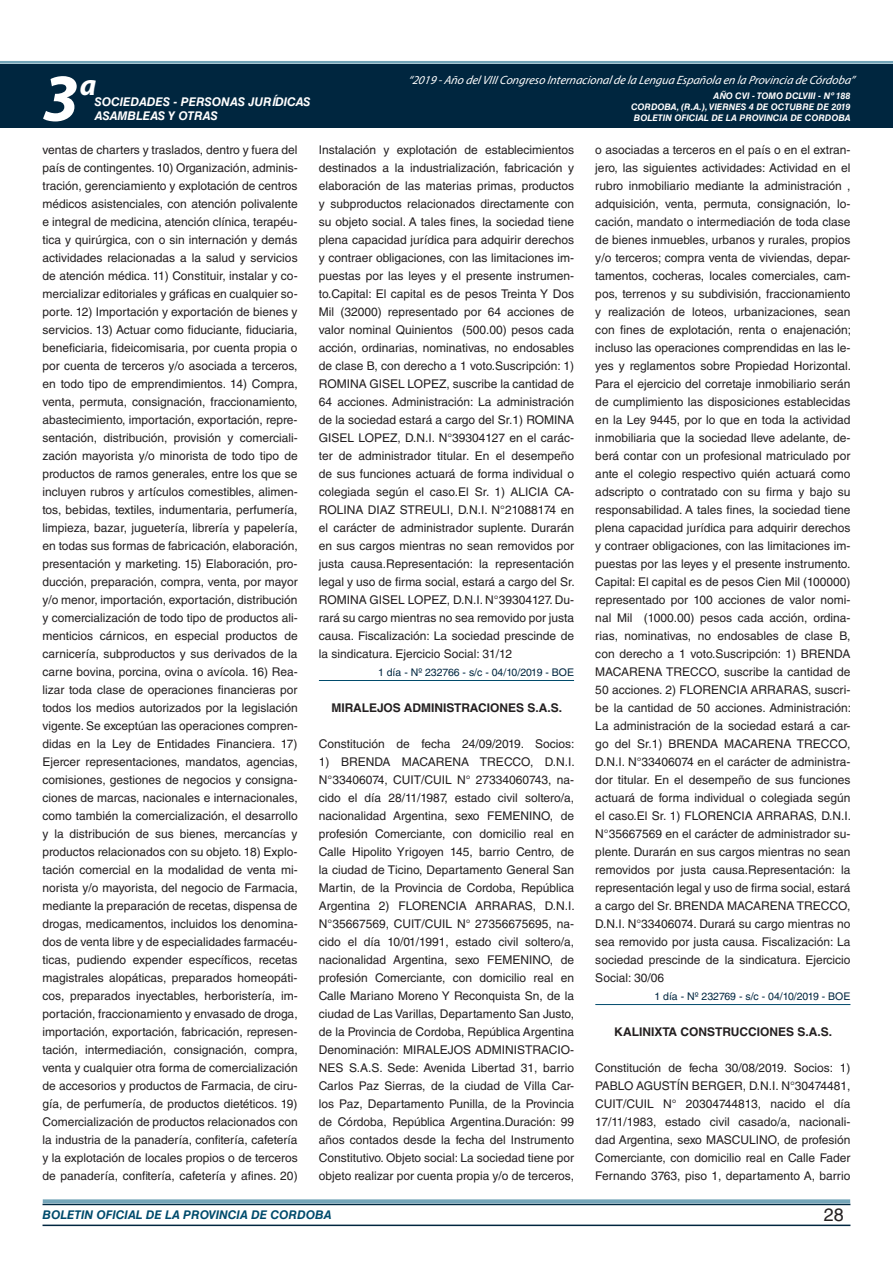
<style>
.page{position:relative;width:893px;height:1263px;background:#fff}
.page>*{position:absolute;margin:0;border:0;box-sizing:border-box;transform-origin:0 0}
.t1{font:italic 700 67.5px "Myriad Pro";color:#fff}
.t2{font:italic 700 30px "Myriad Pro";color:#fff}
.t3{font:18px "Helvetica LT Std";color:#231f20}
.t4{font:12px/18px "Helvetica LT Std";color:#231f20;text-align:justify}
.t5{font:italic 12px "Myriad Pro";color:#fff}
.t6{font:700 12px "Helvetica LT Std";color:#231f20}
.t7{font:italic 700 12px "Helvetica LT Std";color:#fff}
.t8{font:italic 700 12px "Helvetica LT Std";color:#004b6c}
.t9{font:10.5px "Helvetica LT Std";color:#00263f}
.t10{font:italic 700 9px/10.8px "Helvetica LT Std";color:#fff;text-align:right}
</style>
<div class="page">
<div style="left:0;top:61px;width:893px;height:6px;background:#fff;opacity:.75"></div>
<div style="left:0;top:64px;width:893px;height:64px;background:#00263f"></div>
<hr style="left:43px;top:1224px;width:807px;height:2px;background:#00263f">
<div style="left:42px;top:1198px;width:809px;height:8px;background:#fff;opacity:.75"></div>
<hr style="left:319px;top:680px;width:255px;height:1px;background:#004b6c">
<hr style="left:595px;top:1004px;width:255px;height:1px;background:#004b6c">
<h2 class="t2" style="left:80px;top:66px;width:18px">a</h2>
<p class="t5" style="left:408px;top:72px;width:448px">“2019 -Año delVIIICongreso Internacionalde la Lengua Esp añola en la Provincia de Córdoba”</p>
<h1 class="t1" style="left:43px;top:54px;width:38px">3</h1>
<p class="t10" style="left:631px;top:91px;width:221px">AÑO CVI - TOMO DCLVIII - Nº 188<br>CORDOBA, (R.A.), VIERNES 4 DE OCTUBRE DE 2019<br>BOLETIN OFICIAL DE LA PROVINCIA DE CORDOBA</p>
<p class="t7" style="left:95px;top:94px;width:217px">SOCIEDADES - PERSONAS JURÍDICAS</p>
<p class="t7" style="left:95px;top:109px;width:125px">ASAMBLEAS Y OTRAS</p>
<p class="t4" style="left:43px;top:141px;width:257px">ventas de charters y traslados, dentro y fuera del país de contingentes. 10) Organización, adminis&shy;tración, gerenciamiento y explotación de centros médicos asistenciales, con atención polivalente e integral de medicina, atención clínica, terapéu&shy;tica y quirúrgica, con o sin internación y demás actividades relacionadas a la salud y servicios de atención médica. 11) Constituir, instalar y co&shy;mercializar editoriales y gráficas en cualquier so&shy;porte. 12) Importación y exportación de bienes y servicios. 13) Actuar como fiduciante, fiduciaria, beneficiaria, fideicomisaria, por cuenta propia o por cuenta de terceros y/o asociada a terceros, en todo tipo de emprendimientos. 14) Compra, venta, permuta, consignación, fraccionamiento, abastecimiento, importación, exportación, repre&shy;sentación, distribución, provisión y comerciali&shy;zación mayorista y/o minorista de todo tipo de productos de ramos generales, entre los que se incluyen rubros y artículos comestibles, alimen&shy;tos, bebidas, textiles, indumentaria, perfumería, limpieza, bazar, juguetería, librería y papelería, en todas sus formas de fabricación, elaboración, presentación y marketing. 15) Elaboración, pro&shy;ducción, preparación, compra, venta, por mayor y/o menor, importación, exportación, distribución y comercialización de todo tipo de productos ali&shy;menticios cárnicos, en especial productos de carnicería, subproductos y sus derivados de la carne bovina, porcina, ovina o avícola. 16) Rea&shy;lizar toda clase de operaciones financieras por todos los medios autorizados por la legislación vigente. Se exceptúan las operaciones compren&shy;didas en la Ley de Entidades Financiera. 17)<br>Ejercer representaciones, mandatos, agencias, comisiones, gestiones de negocios y consigna&shy;ciones de marcas, nacionales e internacionales, como también la comercialización, el desarrollo y la distribución de sus bienes, mercancías y productos relacionados con su objeto. 18) Explo&shy;tación comercial en la modalidad de venta mi&shy;norista y/o mayorista, del negocio de Farmacia, mediante la preparación de recetas, dispensa de drogas, medicamentos, incluidos los denomina&shy;dos de venta libre y de especialidades farmacéu&shy;ticas, pudiendo expender específicos, recetas magistrales alopáticas, preparados homeopáti&shy;cos, preparados inyectables, herboristería, im&shy;portación, fraccionamiento y envasado de droga, importación, exportación, fabricación, represen&shy;tación, intermediación, consignación, compra, venta y cualquier otra forma de comercialización de accesorios y productos de Farmacia, de ciru&shy;gía, de perfumería, de productos dietéticos. 19)<br>Comercialización de productos relacionados con la industria de la panadería, confitería, cafetería y la explotación de locales propios o de terceros de panadería, confitería, cafetería y afines. 20)</p>
<p class="t4" style="left:319px;top:141px;width:257px">Instalación y explotación de establecimientos destinados a la industrialización, fabricación y elaboración de las materias primas, productos y subproductos relacionados directamente con su objeto social. A tales fines, la sociedad tiene plena capacidad jurídica para adquirir derechos y contraer obligaciones, con las limitaciones im&shy;puestas por las leyes y el presente instrumen&shy;to.Capital: El capital es de pesos Treinta Y Dos Mil (32000) representado por 64 acciones de valor nominal Quinientos (500.00) pesos cada acción, ordinarias, nominativas, no endosables de clase B, con derecho a 1 voto.Suscripción: 1)<br>ROMINA GISEL LOPEZ, suscribe la cantidad de 64 acciones. Administración: La administración de la sociedad estará a cargo del Sr.1) ROMINA GISEL LOPEZ, D.N.I. N°39304127 en el carác&shy;ter de administrador titular. En el desempeño de sus funciones actuará de forma individual o colegiada según el caso.El Sr. 1) ALICIA CA-ROLINA DIAZ STREULI, D.N.I. N°21088174 en el carácter de administrador suplente. Durarán en sus cargos mientras no sean removidos por justa causa.Representación: la representación legal y uso de firma social, estará a cargo del Sr.<br>ROMINA GISEL LOPEZ, D.N.I. N°39304127. Du&shy;rará su cargo mientras no sea removido por justa causa. Fiscalización: La sociedad prescinde de la sindicatura. Ejercicio Social: 31/12</p>
<p class="t9" style="left:378px;top:666px;width:197px">1 día - Nº 232766 - s/c - 04/10/2019 - BOE</p>
<p class="t6" style="left:331px;top:700px;width:232px">MIRALEJOS ADMINISTRACIONES S.A.S.</p>
<p class="t4" style="left:319px;top:735px;width:257px">Constitución de fecha 24/09/2019. Socios:</p>
<p class="t4" style="left:319px;top:753px;width:257px">1) BRENDA MACARENA TRECCO, D.N.I.<br>N°33406074, CUIT/CUIL N° 27334060743, na&shy;cido el día 28/11/1987, estado civil soltero/a, nacionalidad Argentina, sexo FEMENINO, de profesión Comerciante, con domicilio real en Calle Hipolito Yrigoyen 145, barrio Centro, de la ciudad de Ticino, Departamento General San Martin, de la Provincia de Cordoba, República Argentina 2) FLORENCIA ARRARAS, D.N.I.<br>N°35667569, CUIT/CUIL N° 27356675695, na&shy;cido el día 10/01/1991, estado civil soltero/a, nacionalidad Argentina, sexo FEMENINO, de profesión Comerciante, con domicilio real en Calle Mariano Moreno Y Reconquista Sn, de la ciudad de Las Varillas, Departamento San Justo, de la Provincia de Cordoba, República Argentina Denominación: MIRALEJOS ADMINISTRACIO-NES S.A.S. Sede: Avenida Libertad 31, barrio Carlos Paz Sierras, de la ciudad de Villa Car&shy;los Paz, Departamento Punilla, de la Provincia de Córdoba, República Argentina.Duración: 99 años contados desde la fecha del Instrumento Constitutivo. Objeto social: La sociedad tiene por objeto realizar por cuenta propia y/o de terceros,</p>
<p class="t4" style="left:595px;top:141px;width:257px">o asociadas a terceros en el país o en el extran&shy;jero, las siguientes actividades: Actividad en el rubro inmobiliario mediante la administración , adquisición, venta, permuta, consignación, lo&shy;cación, mandato o intermediación de toda clase de bienes inmuebles, urbanos y rurales, propios y/o terceros; compra venta de viviendas, depar&shy;tamentos, cocheras, locales comerciales, cam&shy;pos, terrenos y su subdivisión, fraccionamiento y realización de loteos, urbanizaciones, sean con fines de explotación, renta o enajenación; incluso las operaciones comprendidas en las le&shy;yes y reglamentos sobre Propiedad Horizontal.<br>Para el ejercicio del corretaje inmobiliario serán de cumplimiento las disposiciones establecidas en la Ley 9445, por lo que en toda la actividad inmobiliaria que la sociedad lleve adelante, de&shy;berá contar con un profesional matriculado por ante el colegio respectivo quién actuará como adscripto o contratado con su firma y bajo su responsabilidad. A tales fines, la sociedad tiene plena capacidad jurídica para adquirir derechos y contraer obligaciones, con las limitaciones im&shy;puestas por las leyes y el presente instrumento.<br>Capital: El capital es de pesos Cien Mil (100000) representado por 100 acciones de valor nomi&shy;nal Mil (1000.00) pesos cada acción, ordina&shy;rias, nominativas, no endosables de clase B, con derecho a 1 voto.Suscripción: 1) BRENDA MACARENA TRECCO, suscribe la cantidad de 50 acciones. 2) FLORENCIA ARRARAS, suscri&shy;be la cantidad de 50 acciones. Administración:<br>La administración de la sociedad estará a car&shy;go del Sr.1) BRENDA MACARENA TRECCO, D.N.I. N°33406074 en el carácter de administra&shy;dor titular. En el desempeño de sus funciones actuará de forma individual o colegiada según el caso.El Sr. 1) FLORENCIA ARRARAS, D.N.I.<br>N°35667569 en el carácter de administrador su&shy;plente. Durarán en sus cargos mientras no sean removidos por justa causa.Representación: la representación legal y uso de firma social, estará a cargo del Sr. BRENDA MACARENA TRECCO, D.N.I. N°33406074. Durará su cargo mientras no sea removido por justa causa. Fiscalización: La sociedad prescinde de la sindicatura. Ejercicio Social: 30/06</p>
<p class="t9" style="left:654px;top:990px;width:197px">1 día - Nº 232769 - s/c - 04/10/2019 - BOE</p>
<p class="t6" style="left:614px;top:1024px;width:220px">KALINIXTA CONSTRUCCIONES S.A.S.</p>
<p class="t4" style="left:595px;top:1059px;width:257px">Constitución de fecha 30/08/2019. Socios: 1)<br>PABLO AGUSTÍN BERGER, D.N.I. N°30474481, CUIT/CUIL N° 20304744813, nacido el día 17/11/1983, estado civil casado/a, nacionali&shy;dad Argentina, sexo MASCULINO, de profesión Comerciante, con domicilio real en Calle Fader Fernando 3763, piso 1, departamento A, barrio</p>
<p class="t8" style="left:43px;top:1208px;width:290px">BOLETIN OFICIAL DE LA PROVINCIA DE CORDOBA</p>
<h3 class="t3" style="left:824px;top:1204px;width:22px">28</h3>
</div>
